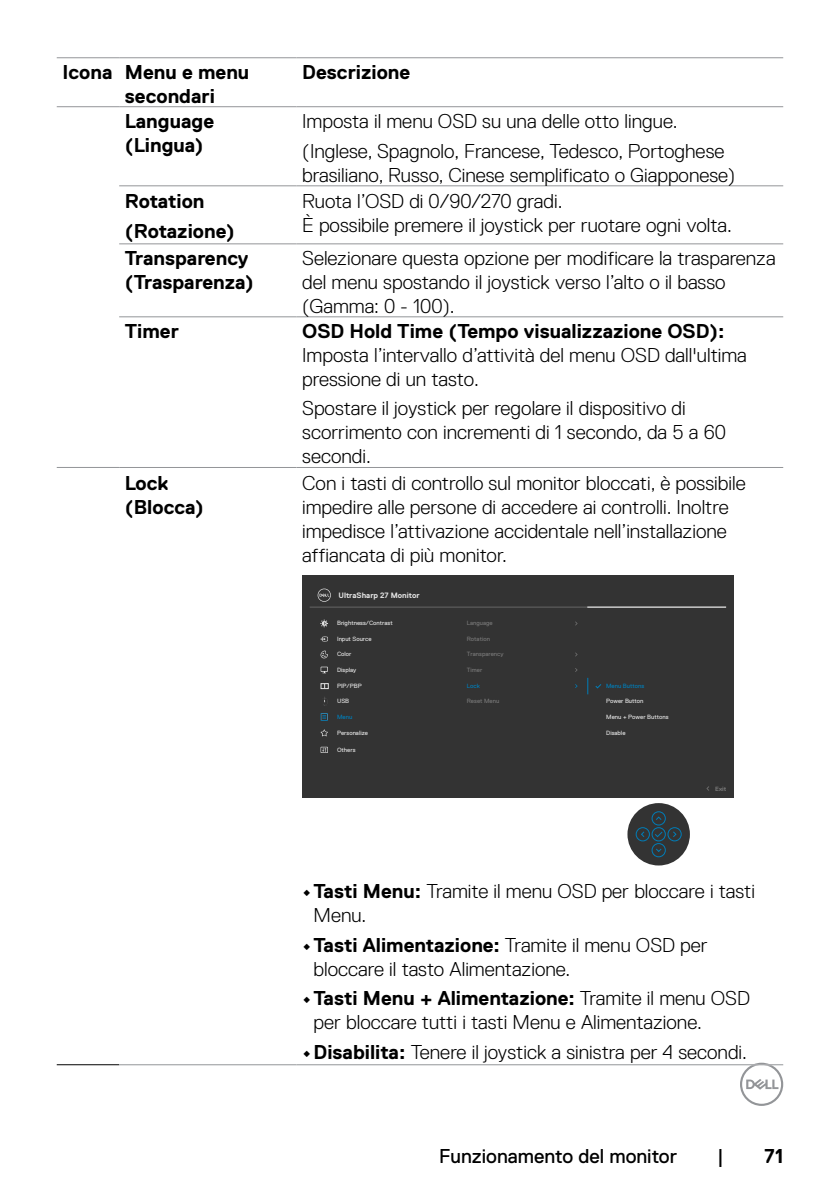
<style>
.page{position:relative;width:840px;height:1191px;background:#fff}
.page>*{position:absolute;margin:0;border:0;box-sizing:border-box;transform-origin:0 0}
.t1{font:300 20px/24px "Dell Replica";color:#000}
.t2{font:700 20px/24px "Dell Replica";color:#000}
.t3{font:20px "Dell Replica";color:#000}
.t4{font:700 7.8px "Dell Replica";color:#e4e4e4}
.t5{font:6.2px "Dell Replica";color:#e4e4e4}
.t6{font:6.2px "Dell Replica";color:#777}
.t7{font:6.2px "Dell Replica";color:#007db8}
.t8{font:700 6.2px "Dell Replica";color:#777}
.s1{font-weight:700}
</style>
<div class="page">
<svg style="left:739px;top:1062px;width:43px;height:44px"></svg>
<hr style="left:57px;top:467px;width:62px;height:1px;background:#939598">
<hr style="left:57px;top:1064px;width:62px;height:1px;background:#000">
<hr style="left:57px;top:57px;width:62px;height:1px;background:#939598">
<hr style="left:119px;top:57px;width:177px;height:1px;background:#939598">
<hr style="left:296px;top:57px;width:486px;height:1px;background:#939598">
<hr style="left:57px;top:106px;width:62px;height:1px;background:#939598">
<hr style="left:119px;top:106px;width:177px;height:1px;background:#939598">
<hr style="left:296px;top:106px;width:486px;height:1px;background:#939598">
<hr style="left:119px;top:185px;width:177px;height:1px;background:#939598">
<hr style="left:296px;top:185px;width:486px;height:1px;background:#939598">
<hr style="left:119px;top:243px;width:177px;height:1px;background:#939598">
<hr style="left:296px;top:243px;width:486px;height:1px;background:#939598">
<hr style="left:119px;top:316px;width:177px;height:1px;background:#939598">
<hr style="left:296px;top:316px;width:486px;height:1px;background:#939598">
<hr style="left:119px;top:467px;width:177px;height:1px;background:#939598">
<hr style="left:296px;top:467px;width:486px;height:1px;background:#939598">
<hr style="left:119px;top:1064px;width:177px;height:1px;background:#939598">
<hr style="left:296px;top:1064px;width:486px;height:1px;background:#939598">
<div style="left:302px;top:575px;width:431px;height:223px;background:#333"></div>
<div style="left:627px;top:803px;width:62px;height:62px;background:#333;border-radius:50%"></div>
<div style="left:651px;top:827px;width:14px;height:14px;border:1px solid #007db8;border-radius:50%"></div>
<div style="left:651px;top:843px;width:14px;height:14px;border:1px solid #007db8;border-radius:50%"></div>
<div style="left:651px;top:811px;width:14px;height:14px;border:1px solid #007db8;border-radius:50%"></div>
<div style="left:635px;top:827px;width:14px;height:14px;border:1px solid #007db8;border-radius:50%"></div>
<div style="left:667px;top:827px;width:14px;height:14px;border:1px solid #007db8;border-radius:50%"></div>
<svg style="left:656px;top:848px;width:5px;height:4px"></svg>
<svg style="left:656px;top:816px;width:5px;height:4px"></svg>
<svg style="left:673px;top:831px;width:3px;height:6px"></svg>
<svg style="left:641px;top:831px;width:3px;height:6px"></svg>
<svg style="left:653px;top:830px;width:10px;height:8px"></svg>
<svg style="left:587px;top:678px;width:1px;height:16px"></svg>
<svg style="left:595px;top:684px;width:6px;height:5px"></svg>
<hr style="left:309px;top:607px;width:416px;height:1px;background:#666">
<hr style="left:587px;top:607px;width:138px;height:1px;background:#fff">
<svg style="left:317px;top:588px;width:14px;height:14px"></svg>
<svg style="left:320px;top:636px;width:8px;height:5px"></svg>
<svg style="left:320px;top:713px;width:8px;height:8px"></svg>
<svg style="left:321px;top:714px;width:6px;height:6px"></svg>
<svg style="left:320px;top:666px;width:8px;height:6px"></svg>
<svg style="left:321px;top:667px;width:6px;height:6px"></svg>
<svg style="left:320px;top:650px;width:8px;height:8px"></svg>
<svg style="left:320px;top:619px;width:8px;height:8px"></svg>
<svg style="left:320px;top:683px;width:8px;height:6px"></svg>
<svg style="left:320px;top:729px;width:8px;height:7px"></svg>
<svg style="left:320px;top:746px;width:8px;height:7px"></svg>
<svg style="left:321px;top:747px;width:6px;height:5px"></svg>
<p class="t2" style="left:125px;top:60px;width:126px;text-indent:-62px">Icona Menu e menu secondari</p>
<p class="t2" style="left:302px;top:60px;width:109px">Descrizione</p>
<p class="t2" style="left:125px;top:109px;width:91px">Language (Lingua)</p>
<p class="t1" style="left:302px;top:107px;width:423px;line-height:29.6px">Imposta il menu OSD su una delle otto lingue. (Inglese, Spagnolo, Francese, Tedesco, Portoghese</p>
<p class="t1" style="left:302px;top:163px;width:434px">brasiliano, Russo, Cinese semplificato o Giapponese)</p>
<p class="t2" style="left:125px;top:187px;width:111px;line-height:29.6px">Rotation (Rotazione)</p>
<p class="t1" style="left:302px;top:190px;width:431px">Ruota l’OSD di 0/90/270 gradi.<br>È possibile premere il joystick per ruotare ogni volta.</p>
<p class="t2" style="left:125px;top:246px;width:130px">Transparency (Trasparenza)</p>
<p class="t1" style="left:302px;top:246px;width:474px">Selezionare questa opzione per modificare la trasparenza del menu spostando il joystick verso l’alto o il basso (Gamma: 0 - 100).</p>
<p class="t2" style="left:125px;top:319px;width:55px">Timer</p>
<p class="t2" style="left:302px;top:319px;width:423px">OSD Hold Time (Tempo visualizzazione OSD):</p>
<p class="t1" style="left:302px;top:343px;width:446px">Imposta l’intervallo d’attività del menu OSD dall'ultima pressione di un tasto.</p>
<p class="t1" style="left:302px;top:397px;width:425px">Spostare il joystick per regolare il dispositivo di scorrimento con incrementi di 1 secondo, da 5 a 60 secondi.</p>
<p class="t2" style="left:125px;top:471px;width:80px">Lock (Blocca)</p>
<p class="t1" style="left:302px;top:471px;width:444px">Con i tasti di controllo sul monitor bloccati, è possibile impedire alle persone di accedere ai controlli. Inoltre impedisce l’attivazione accidentale nell’installazione affiancata di più monitor.</p>
<p class="t4" style="left:338px;top:590px;width:83px">UltraSharp 27 Monitor</p>
<p class="t5" style="left:337px;top:635px;width:36px">Input Source</p>
<p class="t5" style="left:337px;top:620px;width:57px">Brightness/Contrast</p>
<p class="t5" style="left:337px;top:651px;width:16px">Color</p>
<p class="t5" style="left:337px;top:666px;width:21px">Display</p>
<p class="t5" style="left:337px;top:682px;width:26px">PIP/PBP</p>
<p class="t5" style="left:337px;top:697px;width:14px">USB</p>
<p class="t7" style="left:337px;top:713px;width:17px">Menu</p>
<p class="t5" style="left:337px;top:729px;width:32px">Personalize</p>
<p class="t5" style="left:337px;top:746px;width:20px">Others</p>
<p class="t6" style="left:466px;top:620px;width:27px">Language</p>
<p class="t6" style="left:466px;top:635px;width:25px">Rotation</p>
<p class="t6" style="left:466px;top:651px;width:38px">Transparency</p>
<p class="t6" style="left:466px;top:666px;width:17px">Timer</p>
<p class="t7" style="left:466px;top:682px;width:14px">Lock</p>
<p class="t6" style="left:466px;top:697px;width:34px">Reset Menu</p>
<p class="t7" style="left:605px;top:682px;width:40px">Menu Buttons</p>
<p class="t5" style="left:605px;top:697px;width:39px">Power Button</p>
<p class="t5" style="left:606px;top:713px;width:64px">Menu + Power Buttons</p>
<p class="t5" style="left:606px;top:729px;width:21px">Disable</p>
<p class="t8" style="left:714px;top:785px;width:13px">Exit</p>
<p class="t1" style="left:313px;top:879px;width:442px;text-indent:-11px"><span class="s1">•Tasti Menu:</span> Tramite il menu OSD per bloccare i tasti<br>Menu.</p>
<p class="t1" style="left:313px;top:933px;width:395px;text-indent:-11px"><span class="s1">•Tasti Alimentazione:</span> Tramite il menu OSD per bloccare il tasto Alimentazione.</p>
<p class="t1" style="left:313px;top:986px;width:437px;text-indent:-11px"><span class="s1">•Tasti Menu + Alimentazione:</span> Tramite il menu OSD per bloccare tutti i tasti Menu e Alimentazione.</p>
<p class="t1" style="left:302px;top:1040px;width:446px"><span class="s1">•Disabilita:</span> Tenere il joystick a sinistra per 4 secondi.</p>
<p class="t3" style="left:439px;top:1144px;width:239px">Funzionamento del monitor</p>
<p class="t3" style="left:716px;top:1144px;width:8px">|</p>
<p class="t2" style="left:763px;top:1143px;width:21px">71</p>
</div>
